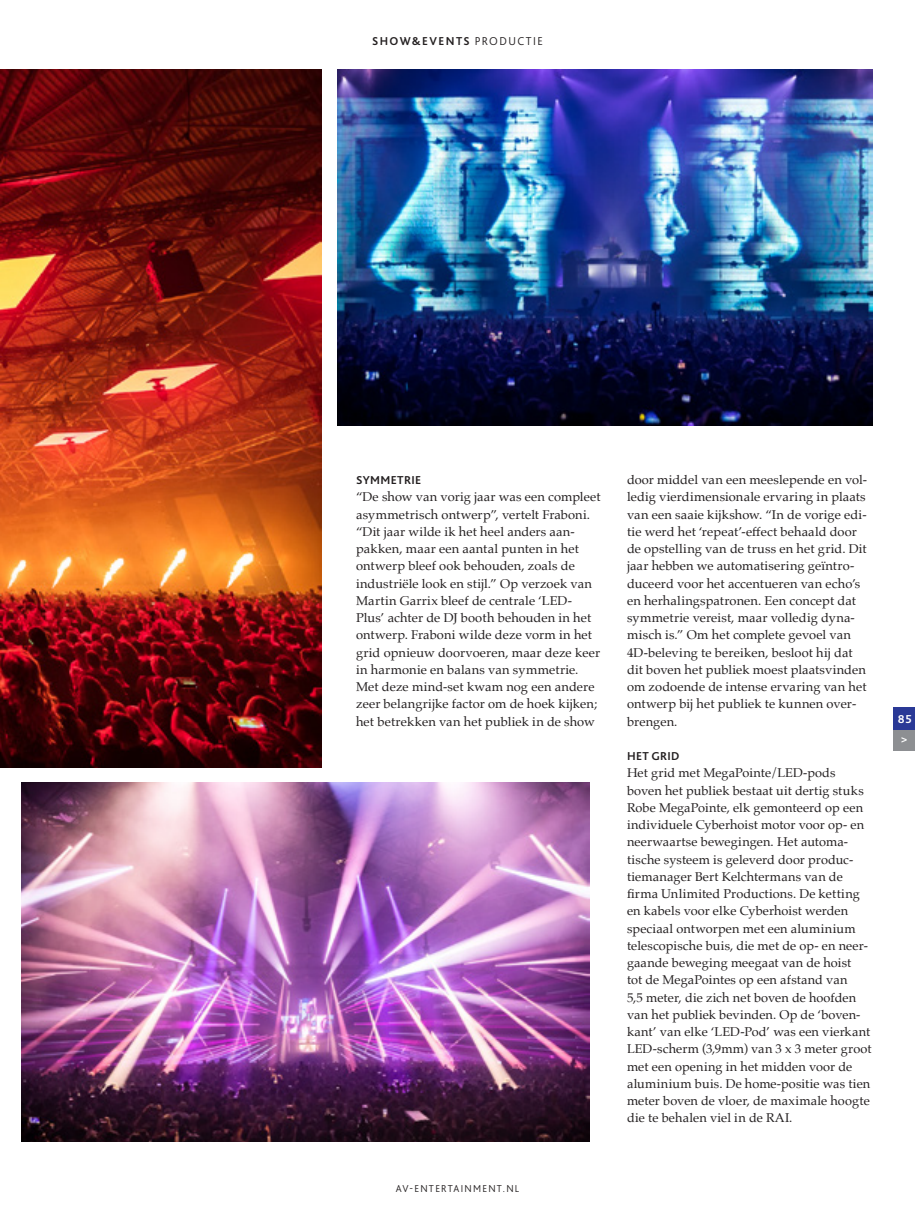
<style>
.page{position:relative;width:915px;height:1212px;background:#fff}
.page>*{position:absolute;margin:0;border:0;box-sizing:border-box;transform-origin:0 0}
.platte_tekst{font:12.75px/17.2px "Palatino";letter-spacing:.005em;color:#231f20}
.kop_alinea{font:700 12px "Bliss 2";letter-spacing:.12em;color:#231f20}
.kop_alinea-2{font:700 12px "Bliss 2";letter-spacing:.03em;color:#231f20}
.kop_alinea-3{font:700 12px "Bliss 2";color:#fff}
.t1{font:300 10.5px "Bliss 2";letter-spacing:.125em;color:#231f20}
.s1{font-weight:300}
</style>
<div class="page">
<div style="left:893px;top:728px;width:21px;height:22px;background:#8d8f92"></div>
<div style="left:893px;top:707px;width:21px;height:22px;background:#2a3996"></div>
<img style="left:338px;top:70px;width:534px;height:356px">
<img style="left:21px;top:782px;width:568px;height:360px">
<img style="left:0;top:70px;width:321px;height:698px">
<p class="kop_alinea" style="left:372px;top:33px;width:172px">SHOW&amp;EVENTS <span class="s1">PRODUCTIE</span></p>
<p class="kop_alinea-2" style="left:356px;top:473px;width:67px">SYMMETRIE</p>
<p class="platte_tekst" style="left:356px;top:488px;width:246px">“De show van vorig jaar was een compleet asymmetrisch ontwerp”, vertelt Fraboni. “Dit jaar wilde ik het heel anders aan&shy;pakken, maar een aantal punten in het ontwerp bleef ook behouden, zoals de industriële look en stijl.” Op verzoek van Martin Garrix bleef de centrale ‘LED-Plus’ achter de DJ booth behouden in het ontwerp. Fraboni wilde deze vorm in het grid opnieuw doorvoeren, maar deze keer in harmonie en balans van symmetrie.<br>Met deze mind-set kwam nog een andere zeer belangrijke factor om de hoek kijken; het betrekken van het publiek in de show</p>
<p class="t1" style="left:395px;top:1182px;width:125px">AV-ENTERTAINMENT.NL</p>
<p class="platte_tekst" style="left:626px;top:471px;width:241px">door middel van een meeslepende en vol&shy;ledig vierdimensionale ervaring in plaats van een saaie kijkshow. “In de vorige edi&shy;tie werd het ‘repeat’-effect behaald door de opstelling van de truss en het grid. Dit jaar hebben we automatisering geïntro&shy;duceerd voor het accentueren van echo’s en herhalingspatronen. Een concept dat symmetrie vereist, maar volledig dyna&shy;misch is.” Om het complete gevoel van 4D-beleving te bereiken, besloot hij dat dit boven het publiek moest plaatsvinden om zodoende de intense ervaring van het ontwerp bij het publiek te kunnen over&shy;brengen.</p>
<p class="kop_alinea-2" style="left:626px;top:749px;width:54px">HET GRID</p>
<p class="platte_tekst" style="left:626px;top:764px;width:246px">Het grid met MegaPointe/LED-pods boven het publiek bestaat uit dertig stuks Robe MegaPointe, elk gemonteerd op een individuele Cyberhoist motor voor op- en neerwaartse bewegingen. Het automa&shy;tische systeem is geleverd door produc&shy;tiemanager Bert Kelchtermans van de firma Unlimited Productions. De ketting en kabels voor elke Cyberhoist werden speciaal ontworpen met een aluminium telescopische buis, die met de op- en neer&shy;gaande beweging meegaat van de hoist<br>tot de MegaPointes op een afstand van<br>5,5 meter, die zich net boven de hoofden van het publiek bevinden. Op de ‘boven&shy;kant’ van elke ‘LED-Pod’ was een vierkant LED-scherm (3,9mm) van 3 x 3 meter groot met een opening in het midden voor de aluminium buis. De home-positie was tien meter boven de vloer, de maximale hoogte die te behalen viel in de RAI.</p>
<p class="kop_alinea-3" style="left:897px;top:711px;width:16px">85</p>
<p class="kop_alinea-3" style="left:900px;top:732px;width:8px">&gt;</p>
</div>
